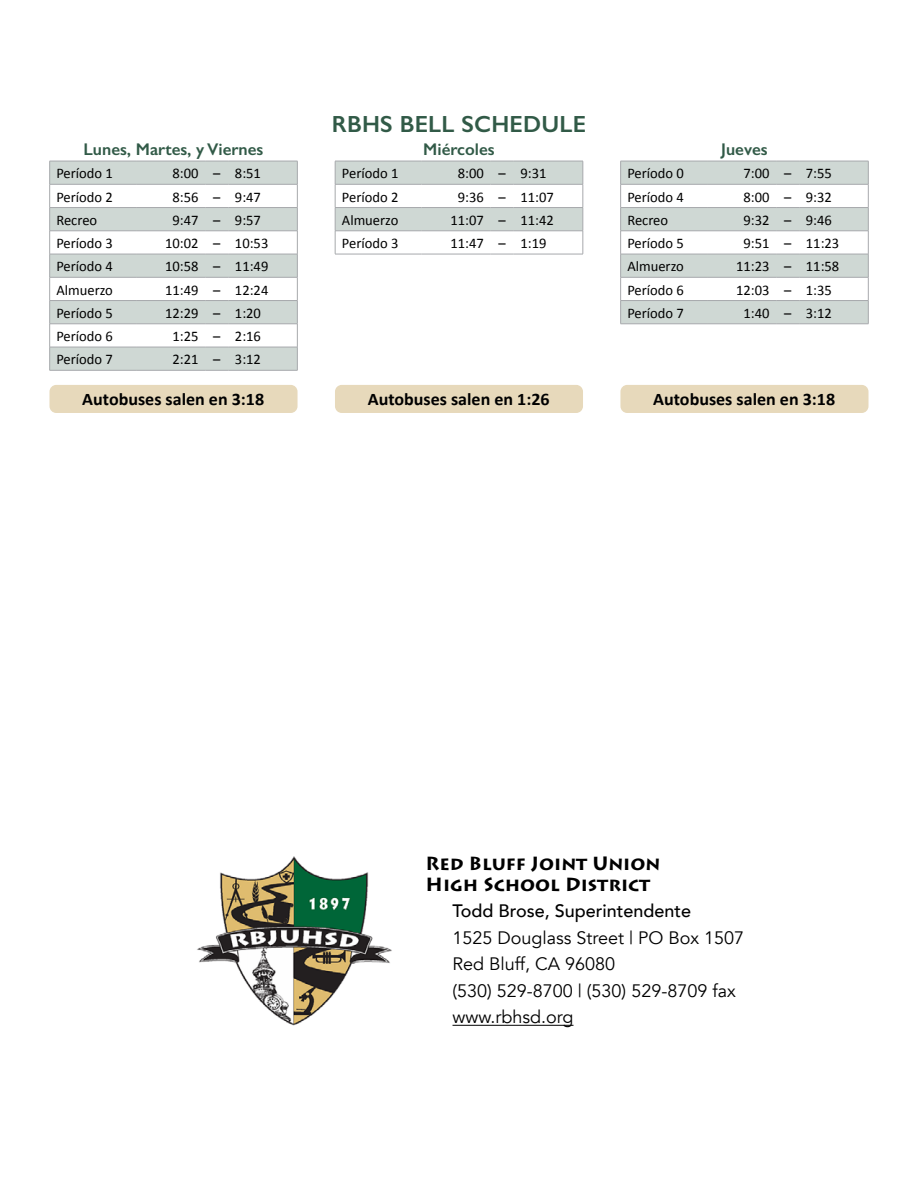
<style>
.page{position:relative;width:918px;height:1188px;background:#fff}
.page>*{position:absolute;margin:0;border:0;box-sizing:border-box;transform-origin:0 0}
.t1{font:600 23.4px "Gill Sans";letter-spacing:.01em;color:#315a47}
.t2{font:700 18.9px/21px "Lithos Pro";color:#000}
.t3{font:18px/26.4px "Avenir";color:#000}
.t4{font:500 18px "Avenir";color:#000}
.t5{font:700 17.7px "Calibri";color:#000}
.t6{font:600 16.95px "Gill Sans";color:#315a47}
.t7{font:14.7px "Calibri";color:#000}
</style>
<div class="page">
<img style="left:197px;top:857px;width:195px;height:169px">
<hr style="left:453px;top:1025px;width:120px;height:1px;background:#000">
<svg style="left:50px;top:162px;width:247px;height:208px;fill:#cfd8d4"></svg>
<hr style="left:50px;top:161px;width:86px;height:1px;background:#a7a9ac">
<hr style="left:136px;top:161px;width:69px;height:1px;background:#a7a9ac">
<svg style="left:205px;top:161px;width:23px;height:1px"></svg>
<hr style="left:228px;top:161px;width:70px;height:1px;background:#a7a9ac">
<hr style="left:50px;top:184px;width:86px;height:1px;background:#a7a9ac">
<hr style="left:136px;top:184px;width:69px;height:1px;background:#a7a9ac">
<svg style="left:205px;top:184px;width:23px;height:1px"></svg>
<hr style="left:228px;top:184px;width:70px;height:1px;background:#a7a9ac">
<hr style="left:50px;top:207px;width:86px;height:1px;background:#a7a9ac">
<hr style="left:136px;top:207px;width:69px;height:1px;background:#a7a9ac">
<svg style="left:205px;top:207px;width:23px;height:1px"></svg>
<hr style="left:228px;top:207px;width:70px;height:1px;background:#a7a9ac">
<hr style="left:50px;top:231px;width:86px;height:1px;background:#a7a9ac">
<hr style="left:136px;top:231px;width:69px;height:1px;background:#a7a9ac">
<svg style="left:205px;top:231px;width:23px;height:1px"></svg>
<hr style="left:228px;top:231px;width:70px;height:1px;background:#a7a9ac">
<hr style="left:50px;top:254px;width:86px;height:1px;background:#a7a9ac">
<hr style="left:136px;top:254px;width:69px;height:1px;background:#a7a9ac">
<svg style="left:205px;top:254px;width:23px;height:1px"></svg>
<hr style="left:228px;top:254px;width:70px;height:1px;background:#a7a9ac">
<hr style="left:50px;top:277px;width:86px;height:1px;background:#a7a9ac">
<hr style="left:136px;top:277px;width:69px;height:1px;background:#a7a9ac">
<svg style="left:205px;top:277px;width:23px;height:1px"></svg>
<hr style="left:228px;top:277px;width:70px;height:1px;background:#a7a9ac">
<hr style="left:50px;top:300px;width:86px;height:1px;background:#a7a9ac">
<hr style="left:136px;top:300px;width:69px;height:1px;background:#a7a9ac">
<svg style="left:205px;top:300px;width:23px;height:1px"></svg>
<hr style="left:228px;top:300px;width:70px;height:1px;background:#a7a9ac">
<hr style="left:50px;top:324px;width:86px;height:1px;background:#a7a9ac">
<hr style="left:136px;top:324px;width:69px;height:1px;background:#a7a9ac">
<svg style="left:205px;top:324px;width:23px;height:1px"></svg>
<hr style="left:228px;top:324px;width:70px;height:1px;background:#a7a9ac">
<hr style="left:50px;top:347px;width:86px;height:1px;background:#a7a9ac">
<svg style="left:49px;top:161px;width:1px;height:209px"></svg>
<hr style="left:136px;top:347px;width:69px;height:1px;background:#a7a9ac">
<svg style="left:205px;top:347px;width:23px;height:1px"></svg>
<hr style="left:228px;top:347px;width:70px;height:1px;background:#a7a9ac">
<svg style="left:297px;top:161px;width:1px;height:209px"></svg>
<hr style="left:50px;top:370px;width:86px;height:1px;background:#a7a9ac">
<hr style="left:136px;top:370px;width:69px;height:1px;background:#a7a9ac">
<svg style="left:205px;top:370px;width:23px;height:1px"></svg>
<hr style="left:228px;top:370px;width:70px;height:1px;background:#a7a9ac">
<svg style="left:335px;top:161px;width:249px;height:94px"></svg>
<hr style="left:514px;top:254px;width:69px;height:1px;background:#a7a9ac">
<svg style="left:620px;top:161px;width:249px;height:164px"></svg>
<hr style="left:799px;top:324px;width:69px;height:1px;background:#a7a9ac">
<div style="left:49px;top:385px;width:249px;height:28px;background:#e7d9bb;border-radius:7px"></div>
<div style="left:335px;top:385px;width:248px;height:28px;background:#e7d9bb;border-radius:7px"></div>
<div style="left:620px;top:385px;width:249px;height:28px;background:#e7d9bb;border-radius:7px"></div>
<p class="t6" style="left:84px;top:139px;width:181px">Lunes, Martes, y Viernes</p>
<p class="t7" style="left:56px;top:164px;width:58px">Período 1</p>
<p class="t7" style="left:172px;top:164px;width:90px">8:00 – 8:51</p>
<p class="t7" style="left:56px;top:187px;width:58px">Período 2</p>
<p class="t7" style="left:172px;top:187px;width:90px">8:56 – 9:47</p>
<p class="t7" style="left:56px;top:211px;width:42px">Recreo</p>
<p class="t7" style="left:172px;top:211px;width:90px">9:47 – 9:57</p>
<p class="t7" style="left:56px;top:234px;width:58px">Período 3</p>
<p class="t7" style="left:165px;top:234px;width:105px">10:02 – 10:53</p>
<p class="t7" style="left:56px;top:257px;width:58px">Período 4</p>
<p class="t7" style="left:165px;top:257px;width:105px">10:58 – 11:49</p>
<p class="t7" style="left:56px;top:280px;width:58px">Almuerzo</p>
<p class="t7" style="left:165px;top:280px;width:105px">11:49 – 12:24</p>
<p class="t7" style="left:56px;top:304px;width:58px">Período 5</p>
<p class="t7" style="left:165px;top:304px;width:97px">12:29 – 1:20</p>
<p class="t7" style="left:56px;top:327px;width:58px">Período 6</p>
<p class="t7" style="left:172px;top:327px;width:90px">1:25 – 2:16</p>
<p class="t7" style="left:56px;top:350px;width:58px">Período 7</p>
<p class="t7" style="left:172px;top:350px;width:90px">2:21 – 3:12</p>
<h1 class="t1" style="left:332px;top:110px;width:256px">RBHS BELL SCHEDULE</h1>
<p class="t6" style="left:423px;top:139px;width:73px">Miércoles</p>
<p class="t7" style="left:342px;top:164px;width:58px">Período 1</p>
<p class="t7" style="left:458px;top:164px;width:90px">8:00 – 9:31</p>
<p class="t7" style="left:342px;top:187px;width:58px">Período 2</p>
<p class="t7" style="left:458px;top:187px;width:97px">9:36 – 11:07</p>
<p class="t7" style="left:342px;top:211px;width:58px">Almuerzo</p>
<p class="t7" style="left:451px;top:211px;width:105px">11:07 – 11:42</p>
<p class="t7" style="left:342px;top:234px;width:58px">Período 3</p>
<p class="t7" style="left:451px;top:234px;width:97px">11:47 – 1:19</p>
<p class="t6" style="left:721px;top:139px;width:48px">Jueves</p>
<p class="t7" style="left:627px;top:164px;width:58px">Período 0</p>
<p class="t7" style="left:743px;top:164px;width:90px">7:00 – 7:55</p>
<p class="t7" style="left:627px;top:187px;width:58px">Período 4</p>
<p class="t7" style="left:743px;top:187px;width:90px">8:00 – 9:32</p>
<p class="t7" style="left:627px;top:211px;width:42px">Recreo</p>
<p class="t7" style="left:743px;top:211px;width:90px">9:32 – 9:46</p>
<p class="t7" style="left:627px;top:234px;width:58px">Período 5</p>
<p class="t7" style="left:743px;top:234px;width:97px">9:51 – 11:23</p>
<p class="t7" style="left:627px;top:257px;width:58px">Almuerzo</p>
<p class="t7" style="left:736px;top:257px;width:105px">11:23 – 11:58</p>
<p class="t7" style="left:627px;top:280px;width:58px">Período 6</p>
<p class="t7" style="left:736px;top:280px;width:97px">12:03 – 1:35</p>
<p class="t7" style="left:627px;top:304px;width:58px">Período 7</p>
<p class="t7" style="left:743px;top:304px;width:90px">1:40 – 3:12</p>
<p class="t5" style="left:82px;top:388px;width:183px">Autobuses salen en 3:18</p>
<p class="t5" style="left:368px;top:388px;width:183px">Autobuses salen en 1:26</p>
<p class="t5" style="left:653px;top:388px;width:183px">Autobuses salen en 3:18</p>
<p class="t2" style="left:426px;top:853px;width:236px">Red Bluff Joint Union<br>High School District</p>
<p class="t4" style="left:453px;top:896px;width:240px">Todd Brose, Superintendente</p>
<p class="t3" style="left:453px;top:925px;width:293px">1525 Douglass Street | PO Box 1507<br>Red Bluff, CA 96080<br>(530) 529-8700 | (530) 529-8709 fax www.rbhsd.org</p>
</div>
